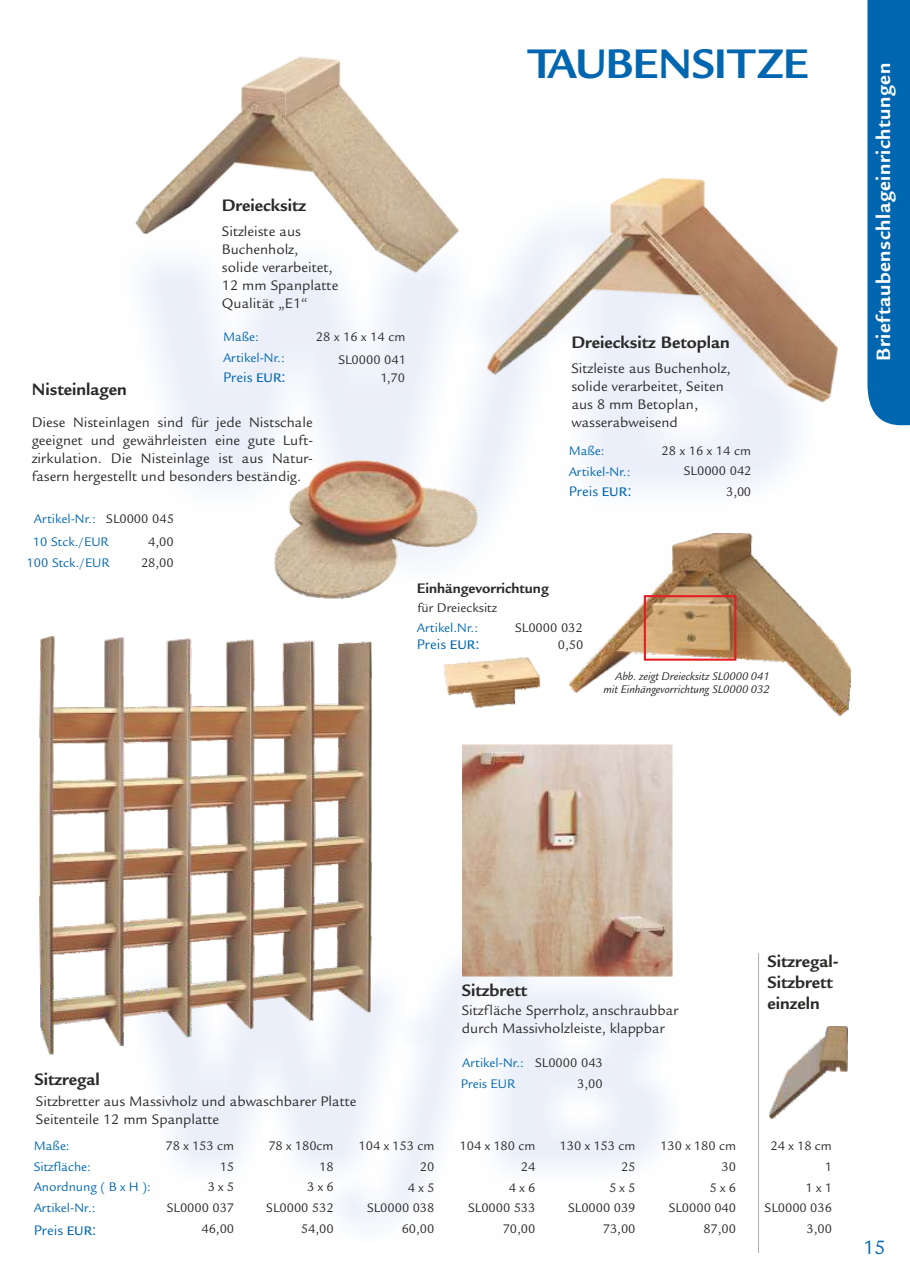
<style>
.page{position:relative;width:910px;height:1280px;background:#fff}
.page>*{position:absolute;margin:0;border:0;box-sizing:border-box;transform-origin:0 0}
.t1{font:700 45px "Legacy Sans";letter-spacing:-.02em;color:#0066b0}
.t2{font:700 21px "Legacy Sans";letter-spacing:.025em;color:#fefefe}
.t3{font:21px "Legacy Sans";color:#0066b0}
.t4{font:700 18px/21px "Legacy Sans";color:#2b2a29}
.t5{font:15px/18px "Legacy Sans";color:#2b2a29}
.t6{font:15px "Legacy Sans";color:#0066b0}
.t7{font:700 15px "Legacy Sans";color:#2b2a29}
.t8{font:13.5px/20.7px "Legacy Sans";color:#2b2a29;text-align:right}
.t9{font:13.5px/20.7px "Legacy Sans";color:#0066b0}
.t10{font:italic 12px/13.5px "Legacy Sans";color:#2b2a29;text-align:right}
.s1{font-weight:500;font-size:13.5px}
.s2{font-family:"Arial"}
.s3{color:#2b2a29}
</style>
<div class="page">
<img style="left:135px;top:56px;width:325px;height:216px">
<img style="left:40px;top:636px;width:332px;height:418px">
<img style="left:462px;top:744px;width:210px;height:233px">
<img style="left:487px;top:179px;width:351px;height:223px">
<div style="left:867px;top:0;width:43px;height:425px;background:#0066b0"></div>
<img style="left:570px;top:533px;width:280px;height:184px">
<div style="left:644px;top:595px;width:92px;height:66px;border:2px solid #e31e24"></div>
<img style="left:443px;top:657px;width:98px;height:51px">
<img style="left:275px;top:460px;width:203px;height:139px">
<hr style="left:758px;top:953px;width:1px;height:300px;background:#abacac">
<img style="left:769px;top:1026px;width:78px;height:92px">
<h1 class="t1" style="left:528px;top:45px;width:282px">TAUBENSITZE</h1>
<p class="t4" style="left:222px;top:196px;width:86px">Dreiecksitz</p>
<p class="t5" style="left:222px;top:224px;width:118px">Sitzleiste aus<br>Buchenholz,<br>solide verarbeitet,<br>12 mm Spanplatte<br>Qualität „E1“</p>
<p class="t9" style="left:223px;top:328px;width:38px">Maße:</p>
<p class="t8" style="left:316px;top:328px;width:91px">28 x 16 x 14 cm</p>
<p class="t9" style="left:223px;top:348px;width:63px">Artikel-Nr.:</p>
<p class="t6" style="left:223px;top:371px;width:64px">Preis <span class="s1">EUR</span><span class="s2">:</span></p>
<p class="t8" style="left:380px;top:369px;width:26px">1,70</p>
<p class="t8" style="left:338px;top:350px;width:69px">SL0000 041</p>
<p class="t4" style="left:32px;top:381px;width:97px">Nisteinlagen</p>
<p class="t5" style="left:32px;top:414px;width:283px;text-align:justify">Diese Nisteinlagen sind für jede Nistschale geeignet und gewährleisten eine gute Luft&shy;zirkulation. Die Nisteinlage ist aus Natur&shy;fasern hergestellt und besonders beständig.</p>
<p class="t9" style="left:33px;top:508px;width:143px;line-height:23.1px">Artikel-Nr.: <span class="s3">SL0000 045<br></span>10 Stck./EUR</p>
<p class="t8" style="left:148px;top:532px;width:27px">4,00</p>
<p class="t9" style="left:27px;top:554px;width:85px">100 Stck./EUR</p>
<p class="t8" style="left:141px;top:554px;width:34px">28,00</p>
<p class="t4" style="left:571px;top:333px;width:160px">Dreiecksitz Betoplan</p>
<p class="t5" style="left:571px;top:361px;width:161px">Sitzleiste aus Buchenholz, solide verarbeitet, Seiten aus 8 mm Betoplan, wasserabweisend</p>
<p class="t9" style="left:569px;top:442px;width:38px">Maße:</p>
<p class="t8" style="left:662px;top:442px;width:91px">28 x 16 x 14 cm</p>
<p class="t9" style="left:569px;top:462px;width:63px">Artikel-Nr.:</p>
<p class="t6" style="left:569px;top:485px;width:64px">Preis <span class="s1">EUR</span><span class="s2">:</span></p>
<p class="t8" style="left:726px;top:483px;width:27px">3,00</p>
<p class="t8" style="left:684px;top:461px;width:69px">SL0000 042</p>
<p class="t7" style="left:417px;top:582px;width:133px">Einhängevorrichtung</p>
<p class="t8" style="left:417px;top:598px;width:81px">für Dreiecksitz</p>
<p class="t9" style="left:417px;top:619px;width:63px">Artikel.Nr.:</p>
<p class="t6" style="left:417px;top:638px;width:64px">Preis <span class="s1">EUR</span><span class="s2">:</span></p>
<p class="t8" style="left:515px;top:621px;width:70px;line-height:16.2px">SL0000 032<br>0,50</p>
<p class="t10" style="left:603px;top:670px;width:168px">Abb. zeigt Dreiecksitz SL0000 041 mit Einhängevorrichtung SL0000 032</p>
<h2 class="t2" style="left:875px;top:361px;width:300px;rotate:-90deg">Brieftaubenschlageinrichtungen</h2>
<p class="t4" style="left:34px;top:1071px;width:67px">Sitzregal</p>
<p class="t5" style="left:36px;top:1094px;width:322px">Sitzbretter aus Massivholz und abwaschbarer Platte<br>Seitenteile 12 mm Spanplatte</p>
<p class="t4" style="left:462px;top:981px;width:67px">Sitzbrett</p>
<p class="t5" style="left:462px;top:1002px;width:218px">Sitzfläche Sperrholz, anschraubbar durch Massivholzleiste, klappbar</p>
<p class="t9" style="left:461px;top:1054px;width:143px">Artikel-Nr.: <span class="s3">SL0000 043<br></span>Preis EUR</p>
<p class="t8" style="left:577px;top:1074px;width:27px">3,00</p>
<p class="t9" style="left:34px;top:1136px;width:119px">Maße:<br>Sitzfläche:<br>Anordnung ( B x H ):<br>Artikel-Nr.:</p>
<p class="t6" style="left:34px;top:1224px;width:64px">Preis <span class="s1">EUR</span><span class="s2">:</span></p>
<p class="t8" style="left:166px;top:1136px;width:70px">78 x 153 cm<br>15<br>3 x 5<br>SL0000 037<br>46,00</p>
<p class="t8" style="left:359px;top:1137px;width:77px">104 x 153 cm<br>20<br>4 x 5<br>SL0000 038<br>60,00</p>
<p class="t8" style="left:560px;top:1137px;width:77px">130 x 153 cm<br>25<br>5 x 5<br>SL0000 039<br>73,00</p>
<p class="t8" style="left:660px;top:1137px;width:77px">130 x 180 cm<br>30<br>5 x 6<br>SL0000 040<br>87,00</p>
<p class="t8" style="left:266px;top:1136px;width:69px">78 x 180cm<br>18<br>3 x 6<br>SL0000 532<br>54,00</p>
<p class="t8" style="left:460px;top:1137px;width:77px">104 x 180 cm<br>24<br>4 x 6<br>SL0000 533<br>70,00</p>
<p class="t4" style="left:767px;top:952px;width:73px">Sitzregal-<br>Sitzbrett einzeln</p>
<p class="t8" style="left:765px;top:1137px;width:69px">24 x 18 cm<br>1<br>1 x 1<br>SL0000 036<br>3,00</p>
<h2 class="t3" style="left:863px;top:1239px;width:24px">15</h2>
</div>
